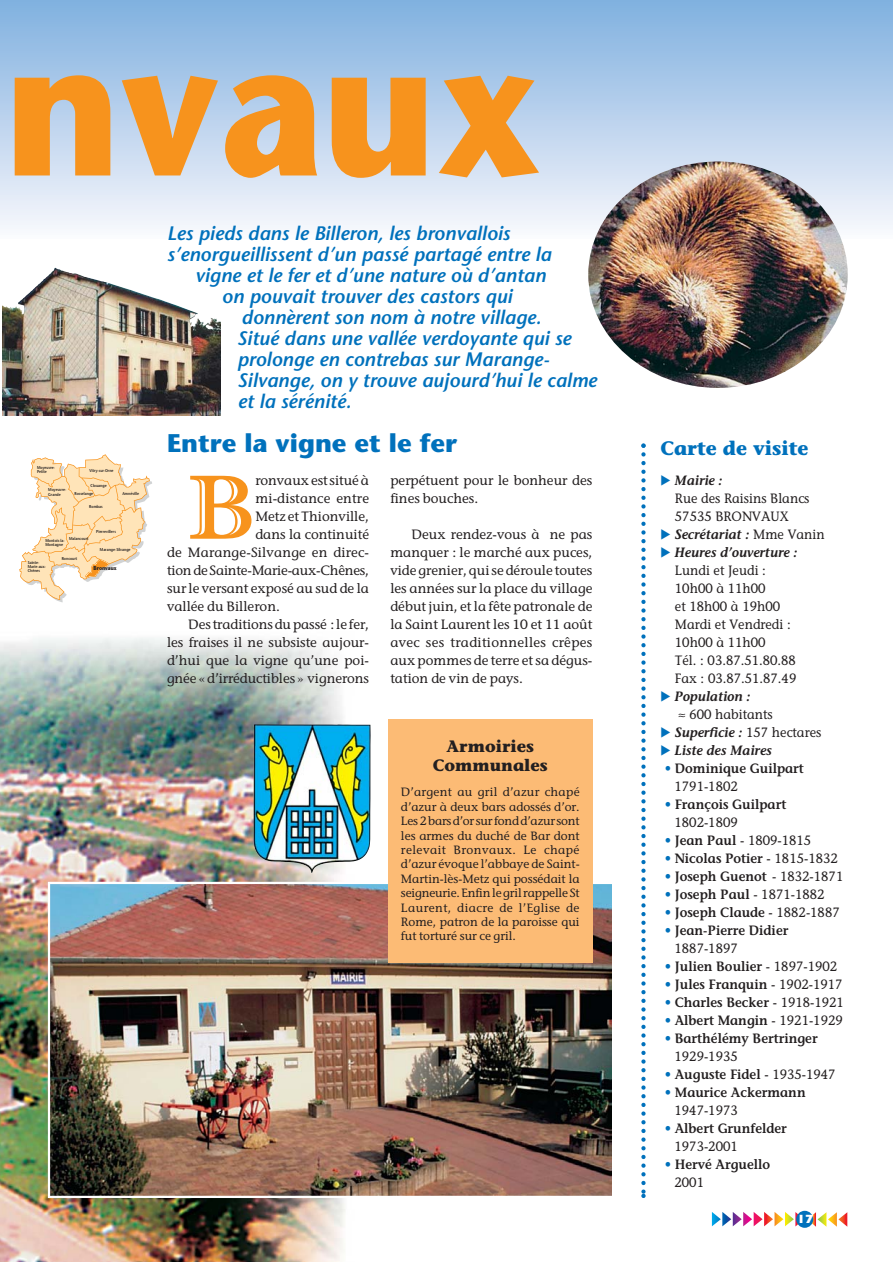
<style>
.page{position:relative;width:893px;height:1262px;background:#fff}
.page>*{position:absolute;margin:0;border:0;box-sizing:border-box;transform-origin:0 0}
.t1{font:700 195.6px "Stone Sans";color:#f7931d;scale:.9 1}
.t2{font:700 91.5px "Century Handtooled";color:#f7931d}
.t3{font:700 25.5px "Stone Sans";color:#0071bc}
.t4{font:italic 600 19.5px "Stone Sans";color:#0071bc}
.t5{font:700 19.5px "Stone Informal";color:#0071bc}
.t6{font:700 16.5px/19.8px "Stone Informal";color:#231f20;text-align:center}
.t7{font:13.5px/18px "Stone Informal";color:#231f20}
.t8{font:600 13.5px/18px "Stone Informal";color:#231f20;scale:.95 1}
.t9{font:13.5px/18px "Stone Informal";color:#231f20;scale:.95 1}
.t10{font:italic 600 13.5px/18px "Stone Informal";color:#231f20;scale:.95 1}
.t11{font:12px/14.4px "Stone Informal";color:#231f20;text-align:justify}
.t12{font:800 12px "Gill Sans";color:#fff}
.t13{font:700 5.7px "Stone Sans";color:#231f20;scale:.85 1}
.t14{font:600 4.2px/4.2px "Stone Sans";color:#231f20;scale:.85 1}
.s1{font-weight:600;font-style:italic}
.s2{font-weight:400;font-style:normal}
.s3{font-weight:400;color:#0071bc}
.s4{font-weight:400}
.s5{color:#0071bc}
.s6{font-weight:600}
</style>
<div class="page">
<img style="left:0;top:637px;width:345px;height:624px">
<div style="left:0;top:0;width:892px;height:239px;background:linear-gradient(to bottom,#7fafdf,#f9f8fd)"></div>
<img style="left:51px;top:884px;width:560px;height:311px">
<div style="left:48px;top:881px;width:567px;height:317px;border:2px solid #fff"></div>
<img style="left:588px;top:161px;width:259px;height:227px;border-radius:50%">
<svg style="left:641px;top:443px;width:4px;height:755px"></svg>
<img style="left:3px;top:268px;width:217px;height:147px">
<div style="left:388px;top:720px;width:204px;height:243px;background:#fcbb75"></div>
<img style="left:253px;top:724px;width:117px;height:149px">
<svg style="left:19px;top:454px;width:133px;height:148px"></svg>
<svg style="left:712px;top:1212px;width:135px;height:14px"></svg>
<div style="left:796px;top:1210px;width:17px;height:17px;background:#0071bc;border-radius:50%"></div>
<h1 class="t1" style="left:4px;top:32px;width:598px">nvaux</h1>
<h3 class="t4" style="left:167px;top:225px;width:344px">Les pieds dans le Billeron, les bronvallois</h3>
<h3 class="t4" style="left:167px;top:246px;width:386px">s’enorgueillissent d’un passé partagé entre la</h3>
<h3 class="t4" style="left:195px;top:267px;width:352px">vigne et le fer et d’une nature où d’antan</h3>
<h3 class="t4" style="left:222px;top:288px;width:292px">on pouvait trouver des castors qui</h3>
<h3 class="t4" style="left:241px;top:309px;width:301px">donnèrent son nom à notre village.</h3>
<h3 class="t4" style="left:237px;top:330px;width:335px">Situé dans une vallée verdoyante qui se</h3>
<h3 class="t4" style="left:237px;top:351px;width:313px">prolonge en contrebas sur Marange-</h3>
<h3 class="t4" style="left:237px;top:372px;width:361px">Silvange, on y trouve aujourd’hui le calme</h3>
<h3 class="t4" style="left:238px;top:393px;width:115px">et la sérénité.</h3>
<p class="t14" style="left:37px;top:466px;width:23px">Moyeuvre-<br>Petite</p>
<p class="t14" style="left:48px;top:488px;width:23px">Moyeuvre-<br>Grande</p>
<p class="t14" style="left:90px;top:469px;width:30px">Vitry-sur-Orne</p>
<p class="t14" style="left:91px;top:483px;width:20px">Clouange</p>
<p class="t14" style="left:89px;top:504px;width:17px">Rombas</p>
<p class="t14" style="left:74px;top:491px;width:24px">Rosselange</p>
<p class="t14" style="left:122px;top:492px;width:21px">Amnéville</p>
<p class="t14" style="left:69px;top:537px;width:24px">Malancourt</p>
<p class="t14" style="left:45px;top:539px;width:24px">Montois-la-<br>Montagne</p>
<p class="t14" style="left:96px;top:530px;width:25px">Pierrevillers</p>
<p class="t14" style="left:100px;top:548px;width:38px">Marange-Silvange</p>
<p class="t14" style="left:28px;top:560px;width:23px">Sainte-<br>Marie-aux-<br>Chênes</p>
<p class="t14" style="left:62px;top:556px;width:20px">Roncourt</p>
<p class="t13" style="left:94px;top:566px;width:29px">Bronvaux</p>
<h3 class="t3" style="left:167px;top:433px;width:291px">Entre la vigne et le fer</h3>
<h2 class="t2" style="left:188px;top:475px;width:69px">B</h2>
<p class="t7" style="left:255px;top:472px;width:115px">ronvaux est situé à</p>
<p class="t7" style="left:255px;top:490px;width:115px">mi-distance entre</p>
<p class="t7" style="left:255px;top:508px;width:115px">Metz et Thionville,</p>
<p class="t7" style="left:255px;top:526px;width:115px">dans la continuité</p>
<p class="t7" style="left:167px;top:544px;width:203px">de Marange-Silvange en direc-</p>
<p class="t7" style="left:167px;top:562px;width:203px">tion de Sainte-Marie-aux-Chênes,</p>
<p class="t7" style="left:167px;top:580px;width:203px">sur le versant exposé au sud de la</p>
<p class="t7" style="left:167px;top:598px;width:114px">vallée du Billeron.</p>
<p class="t7" style="left:188px;top:616px;width:182px">Des traditions du passé : le fer,</p>
<p class="t7" style="left:167px;top:634px;width:203px">les fraises il ne subsiste aujour-</p>
<p class="t7" style="left:167px;top:652px;width:203px">d’hui que la vigne qu’une poi-</p>
<p class="t7" style="left:167px;top:670px;width:203px">gnée « d’irréductibles » vignerons</p>
<p class="t7" style="left:390px;top:472px;width:203px">perpétuent pour le bonheur des fines bouches.</p>
<p class="t7" style="left:390px;top:526px;width:203px;text-align:justify;text-indent:21px">Deux rendez-vous à ne pas manquer : le marché aux puces, vide grenier, qui se déroule toutes les années sur la place du village début juin, et la fête patronale de la Saint Laurent les 10 et 11 août avec ses traditionnelles crêpes aux pommes de terre et sa dégus&shy;tation de vin de pays.</p>
<p class="t6" style="left:433px;top:737px;width:116px">Armoiries<br>Communales</p>
<p class="t11" style="left:401px;top:786px;width:180px">D’argent au gril d’azur chapé d’azur à deux bars adossés d’or.<br>Les 2 bars d’or sur fond d’azur sont les armes du duché de Bar dont relevait Bronvaux. Le chapé d’azur évoque l’abbaye de Saint-Martin-lès-Metz qui possédait la seigneurie. Enfin le gril rappelle St Laurent, diacre de l’Eglise de Rome, patron de la paroisse qui fut torturé sur ce gril.</p>
<h3 class="t5" style="left:660px;top:441px;width:149px">Carte de visite</h3>
<p class="t10" style="left:675px;top:472px;width:52px">Mairie :</p>
<p class="t9" style="left:675px;top:490px;width:159px">Rue des Raisins Blancs<br>57535 BRONVAUX<br><span class="s1">Secrétariat :</span> Mme Vanin<br><span class="s1">Heures d’ouverture :</span></p>
<p class="t9" style="left:675px;top:562px;width:129px">Lundi et Jeudi :<br>10h00 à 11h00<br>et 18h00 à 19h00<br>Mardi et Vendredi :<br>10h00 à 11h00<br>Tél. : 03.87.51.80.88<br>Fax : 03.87.51.87.49</p>
<p class="t10" style="left:675px;top:688px;width:156px">Population :<br>≈ <span class="s2">600 habitants<br></span>Superficie : <span class="s2">157 hectares<br></span>Liste des Maires</p>
<p class="t8" style="left:674px;top:760px;width:138px;text-indent:-10px"><span class="s3">•</span> Dominique Guilpart<br><span class="s4">1791-1802</span></p>
<p class="t8" style="left:674px;top:796px;width:119px;text-indent:-10px"><span class="s3">•</span> François Guilpart<br><span class="s4">1802-1809</span></p>
<p class="t9" style="left:664px;top:832px;width:156px"><span class="s5">•</span> <span class="s6">Jean Paul</span> - 1809-1815</p>
<p class="t8" style="left:664px;top:850px;width:184px"><span class="s3">•</span> Nicolas Potier - <span class="s4">1815-1832</span></p>
<p class="t8" style="left:664px;top:868px;width:189px"><span class="s3">•</span> Joseph Guenot <span class="s4">- 1832-1871</span></p>
<p class="t8" style="left:664px;top:886px;width:170px"><span class="s3">•</span> Joseph Paul <span class="s4">- 1871-1882</span></p>
<p class="t8" style="left:664px;top:904px;width:186px"><span class="s3">•</span> Joseph Claude - <span class="s4">1882-1887</span></p>
<p class="t8" style="left:674px;top:922px;width:121px;text-indent:-10px"><span class="s3">•</span> Jean-Pierre Didier<br><span class="s4">1887-1897</span></p>
<p class="t8" style="left:664px;top:958px;width:183px"><span class="s3">•</span> Julien Boulier <span class="s4">- 1897-1902</span></p>
<p class="t8" style="left:664px;top:976px;width:188px"><span class="s3">•</span> Jules Franquin - <span class="s4">1902-1917</span></p>
<p class="t8" style="left:664px;top:994px;width:190px"><span class="s3">•</span> Charles Becker - <span class="s4">1918-1921</span></p>
<p class="t8" style="left:664px;top:1012px;width:189px"><span class="s3">•</span> Albert Mangin <span class="s4">- 1921-1929</span></p>
<p class="t8" style="left:674px;top:1030px;width:152px;text-indent:-10px"><span class="s3">•</span> Barthélémy Bertringer<br><span class="s4">1929-1935</span></p>
<p class="t8" style="left:664px;top:1066px;width:181px"><span class="s3">•</span> Auguste Fidel - <span class="s4">1935-1947</span></p>
<p class="t8" style="left:674px;top:1084px;width:140px;text-indent:-10px"><span class="s3">•</span> Maurice Ackermann<br><span class="s4">1947-1973</span></p>
<p class="t8" style="left:674px;top:1120px;width:120px;text-indent:-10px"><span class="s3">•</span> Albert Grunfelder<br><span class="s4">1973-2001</span></p>
<p class="t8" style="left:674px;top:1156px;width:102px;text-indent:-10px"><span class="s3">•</span> Hervé Arguello<br><span class="s4">2001</span></p>
<p class="t12" style="left:797px;top:1214px;width:18px">17</p>
</div>
